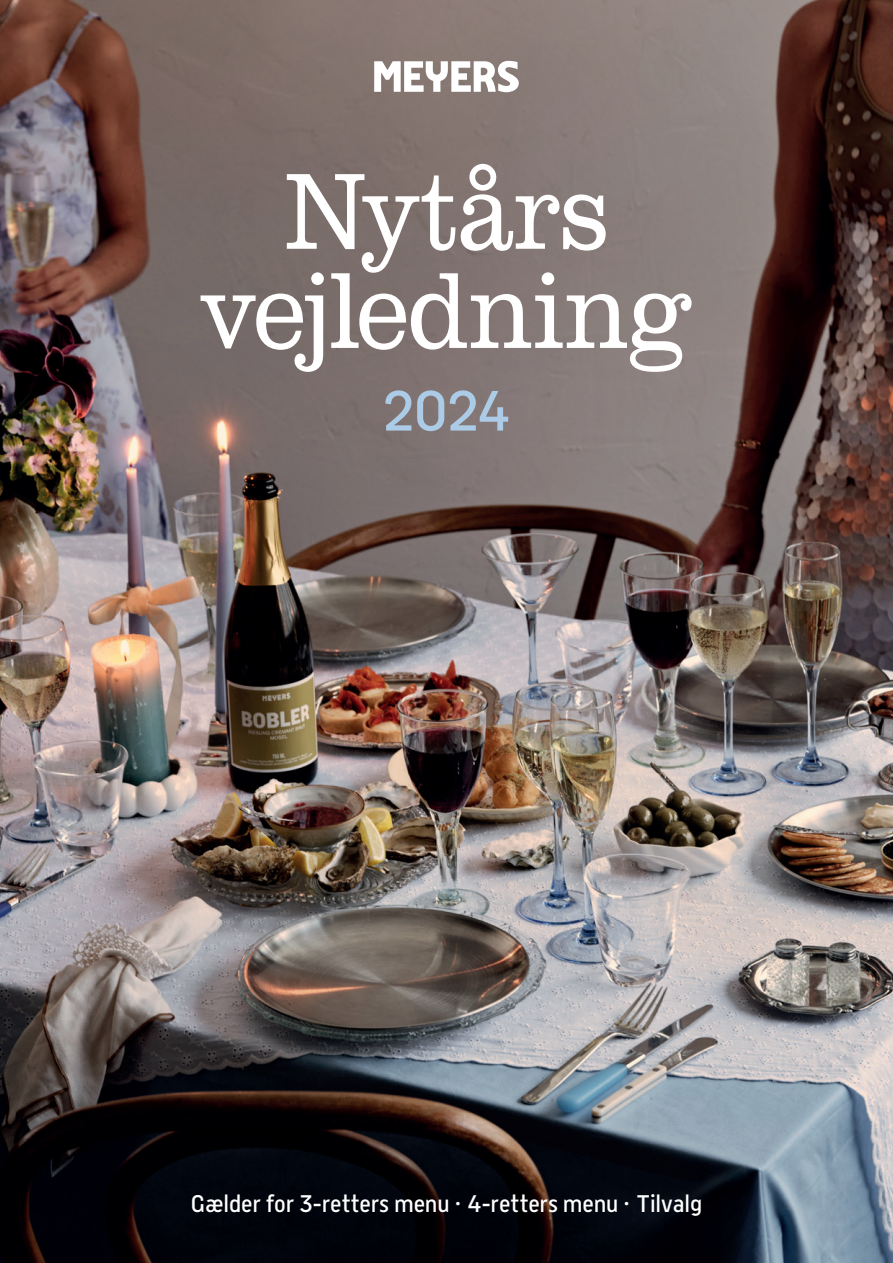
<style>
.page{position:relative;width:893px;height:1263px;background:#fff}
.page>*{position:absolute;margin:0;border:0;box-sizing:border-box;transform-origin:0 0}
.t1{font:300 111.9px/99.1px "Clarendon URW Ext Nar";letter-spacing:-.02em;color:#fff;text-align:center}
.t2{font:300 56.55px "Meyer Grand";color:#abcbe6}
.t3{font:300 24px "Meyer Grand";letter-spacing:-.005em;color:#fff}
</style>
<div class="page">
<img style="left:0;top:0;width:893px;height:1263px">
<svg style="left:374px;top:61px;width:145px;height:31px"></svg>
<h1 class="t1" style="left:201px;top:163px;width:492px">Nytårs vejledning</h1>
<h2 class="t2" style="left:383px;top:373px;width:128px">2024</h2>
<p class="t3" style="left:191px;top:1187px;width:513px">Gælder for 3-retters menu · 4-retters menu · Tilvalg</p>
</div>
